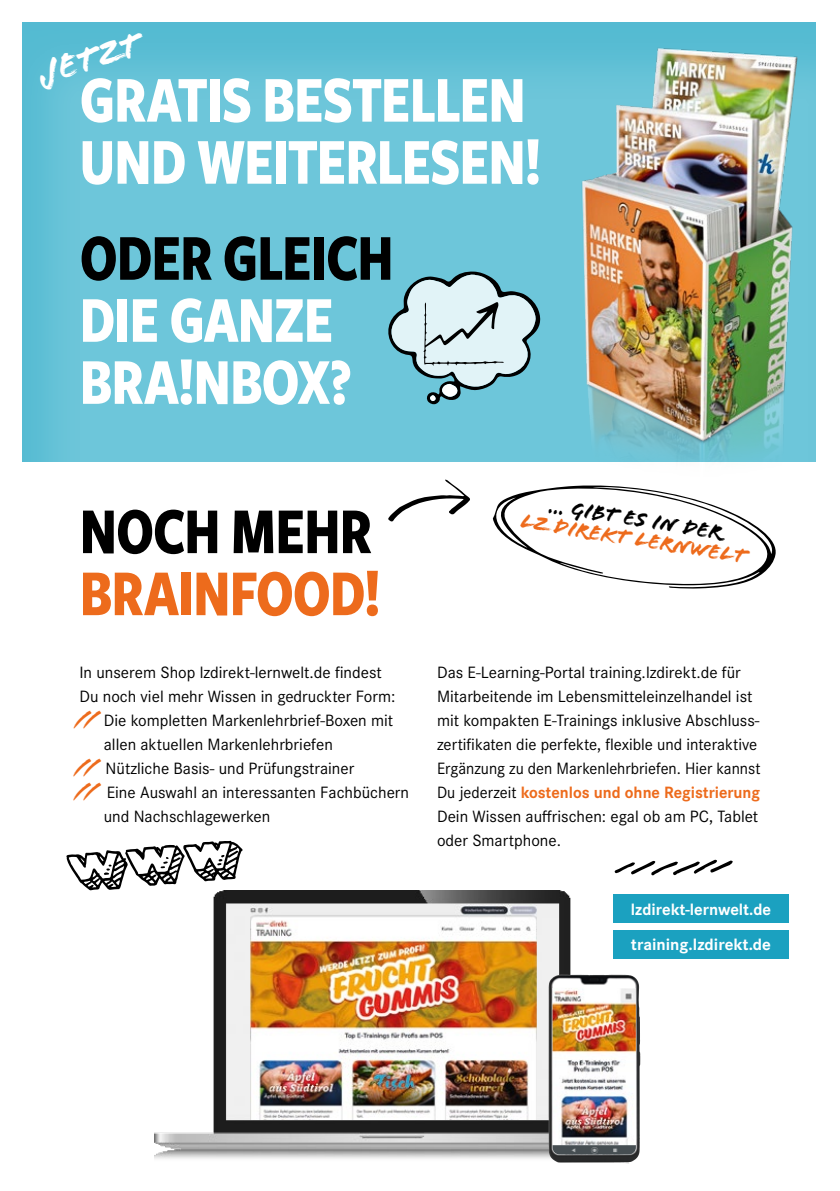
<style>
.page{position:relative;width:840px;height:1191px;background:#fff}
.page>*{position:absolute;margin:0;border:0;box-sizing:border-box;transform-origin:0 0}
.t1{font:700 68px/62px "Freight Sans Cnd Pro";letter-spacing:-.02em;color:#fff;scale:.9 1}
.t2{font:700 68px "Freight Sans Cnd Pro";letter-spacing:-.025em;color:#000;scale:.9 1}
.t3{font:700 68px "Freight Sans Cnd Pro";letter-spacing:-.02em;color:#ed6b1c;scale:.9 1}
.t4{font:36px "Flood Std";color:#fff}
.t5{font:22px "Flood Std";color:#ed6b1c}
.t6{font:22px "Flood Std";color:#000}
.t7{font:17px/24px "Corporate S Pro";color:#000}
.t8{font:700 17px/35.4px "Corporate S Pro";color:#fff}
.s1{font-family:"Flood Std";font-size:28px;color:#ed6b1c}
.s2{font-weight:700;color:#ed6b1c}
</style>
<div class="page">
<div style="left:21px;top:19px;width:794px;height:444px;background:#1ba1c0;opacity:.3"></div>
<svg style="left:492px;top:487px;width:284px;height:101px"></svg>
<svg style="left:66px;top:841px;width:176px;height:49px"></svg>
<svg style="left:388px;top:479px;width:82px;height:43px"></svg>
<div style="left:613px;top:930px;width:175px;height:28px;background:#1ba1c0"></div>
<svg style="left:614px;top:859px;width:118px;height:16px"></svg>
<div style="left:613px;top:894px;width:175px;height:29px;background:#1ba1c0"></div>
<img style="left:554px;top:26px;width:262px;height:466px">
<img style="left:154px;top:890px;width:475px;height:273px">
<img style="left:250px;top:904px;width:286px;height:215px">
<img style="left:548px;top:974px;width:62px;height:184px">
<img style="left:552px;top:988px;width:83px;height:157px">
<img style="left:552px;top:1145px;width:83px;height:9px">
<svg style="left:385px;top:271px;width:156px;height:134px"></svg>
<h2 class="t4" style="left:33px;top:54px;width:106px;rotate:-17deg">JETZT</h2>
<h1 class="t1" style="left:79px;top:66px;width:514px">GRATIS BESTELLEN<br>UND WEITERLESEN!</h1>
<h1 class="t2" style="left:79px;top:211px;width:350px">ODER GLEICH</h1>
<h1 class="t1" style="left:79px;top:286px;width:304px">DIE GANZE<br>BRA!NBOX?</h1>
<h1 class="t2" style="left:79px;top:484px;width:326px">NOCH MEHR</h1>
<h1 class="t3" style="left:79px;top:546px;width:336px">BRAINFOOD!</h1>
<p class="t7" style="left:79px;top:659px;width:304px">In unserem Shop lzdirekt-lernwelt.de findest</p>
<p class="t7" style="left:79px;top:683px;width:317px">Du noch viel mehr Wissen in gedruckter Form:</p>
<p class="t7" style="left:74px;top:707px;width:321px"><span class="s1">∕⁄</span> Die kompletten Markenlehrbrief-Boxen mit</p>
<p class="t7" style="left:104px;top:731px;width:230px">allen aktuellen Markenlehrbriefen</p>
<p class="t7" style="left:73px;top:755px;width:282px"><span class="s1">∕⁄</span> Nützliche Basis- und Prüfungstrainer</p>
<p class="t7" style="left:73px;top:779px;width:337px"><span class="s1">∕⁄</span> Eine Auswahl an interessanten Fachbüchern</p>
<p class="t7" style="left:104px;top:803px;width:168px">und Nachschlagewerken</p>
<p class="t6" style="left:552px;top:493px;width:175px;rotate:9deg">… gibt es in der</p>
<p class="t5" style="left:522px;top:508px;width:229px;rotate:9deg">LZ direkt Lernwelt</p>
<p class="t7" style="left:437px;top:659px;width:325px">Das E-Learning-Portal training.lzdirekt.de für Mitarbeitende im Lebensmitteleinzelhandel ist mit kompakten E-Trainings inklusive Abschluss&shy;zertifikaten die perfekte, flexible und interaktive Ergänzung zu den Markenlehrbriefen. Hier kannst Du jederzeit <span class="s2">kostenlos und ohne Registrierung </span>Dein Wissen aufrischen: egal ob am PC, Tablet oder Smartphone.</p>
<p class="t8" style="left:630px;top:889px;width:142px">lzdirekt-lernwelt.de training.lzdirekt.de</p>
</div>
